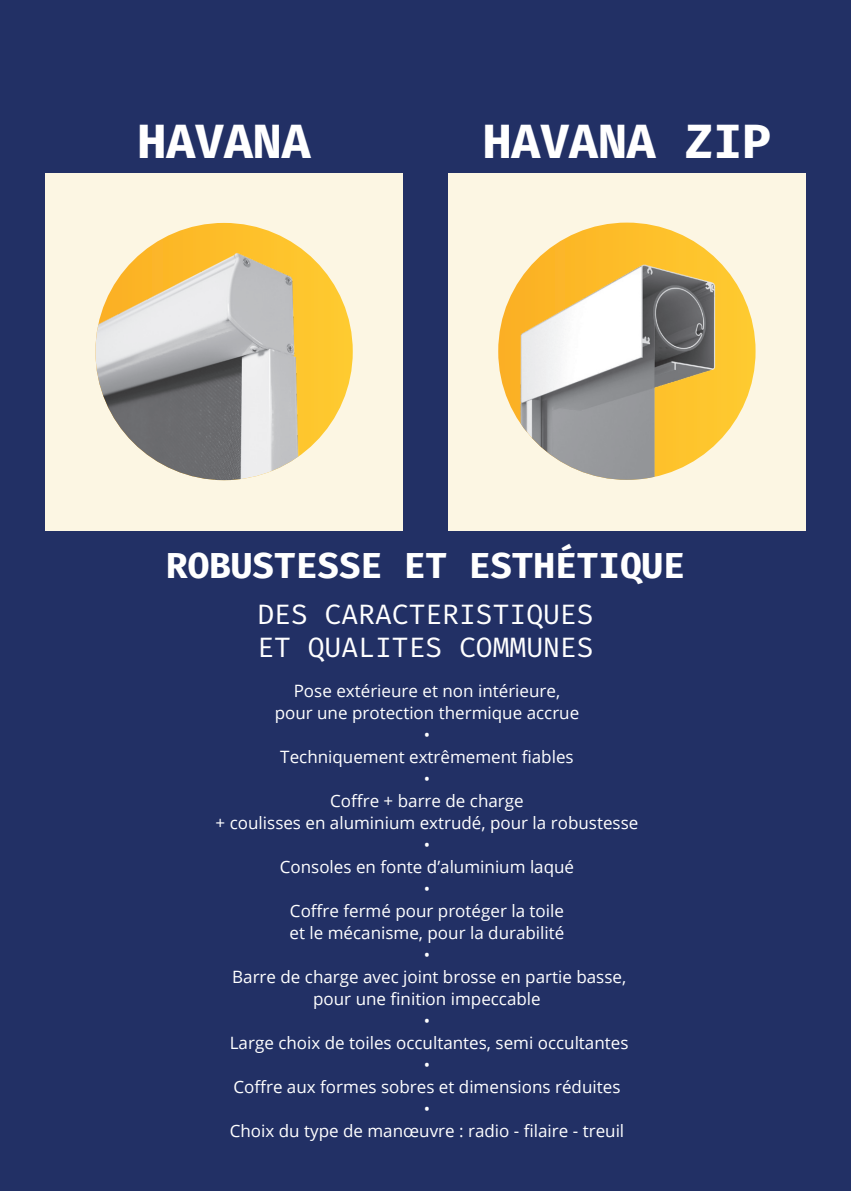
<style>
.page{position:relative;width:851px;height:1191px;background:#fff}
.page>*{position:absolute;margin:0;border:0;box-sizing:border-box;transform-origin:0 0}
.t1{font:700 48px "Fira Mono";color:#fff}
.t2{font:700 36px "Fira Mono";color:#fff}
.t3{font:28px/33.6px "Fira Mono";color:#fff}
.t4{font:17px/22px "Open Sans";color:#fff;text-align:center}
</style>
<div class="page">
<div style="left:0;top:0;width:850px;height:1191px;background:#223065"></div>
<div style="left:45px;top:173px;width:358px;height:357px;background:#fcf6e3"></div>
<img style="left:95px;top:223px;width:258px;height:257px;border-radius:129px">
<div style="left:448px;top:173px;width:357px;height:357px;background:#fcf6e3"></div>
<img style="left:498px;top:223px;width:244px;height:257px">
<p class="t1" style="left:138px;top:108px;width:174px">HAVANA</p>
<p class="t1" style="left:482px;top:108px;width:289px">HAVANA ZIP</p>
<p class="t2" style="left:166px;top:540px;width:520px">ROBUSTESSE ET ESTHÉTIQUE</p>
<p class="t3" style="left:257px;top:599px;width:338px">DES CARACTERISTIQUES<br>ET QUALITES COMMUNES</p>
<p class="t4" style="left:274px;top:679px;width:306px">Pose extérieure et non intérieure, pour une protection thermique accrue</p>
<p class="t4" style="left:423px;top:723px;width:8px">•</p>
<p class="t4" style="left:280px;top:745px;width:295px">Techniquement extrêmement fiables</p>
<p class="t4" style="left:423px;top:767px;width:8px">•</p>
<p class="t4" style="left:215px;top:789px;width:424px">Coffre + barre de charge<br>+ coulisses en aluminium extrudé, pour la robustesse</p>
<p class="t4" style="left:423px;top:833px;width:8px">•</p>
<p class="t4" style="left:280px;top:855px;width:296px">Consoles en fonte d’aluminium laqué</p>
<p class="t4" style="left:423px;top:877px;width:8px">•</p>
<p class="t4" style="left:290px;top:899px;width:275px">Coffre fermé pour protéger la toile</p>
<p class="t4" style="left:289px;top:921px;width:276px">et le mécanisme, pour la durabilité</p>
<p class="t4" style="left:423px;top:943px;width:8px">•</p>
<p class="t4" style="left:232px;top:965px;width:395px">Barre de charge avec joint brosse en partie basse, pour une finition impeccable</p>
<p class="t4" style="left:423px;top:1009px;width:8px">•</p>
<p class="t4" style="left:230px;top:1031px;width:400px">Large choix de toiles occultantes, semi occultantes</p>
<p class="t4" style="left:423px;top:1053px;width:8px">•</p>
<p class="t4" style="left:233px;top:1075px;width:388px">Coffre aux formes sobres et dimensions réduites</p>
<p class="t4" style="left:423px;top:1097px;width:8px">•</p>
<p class="t4" style="left:230px;top:1119px;width:396px">Choix du type de manœuvre : radio - filaire - treuil</p>
</div>
